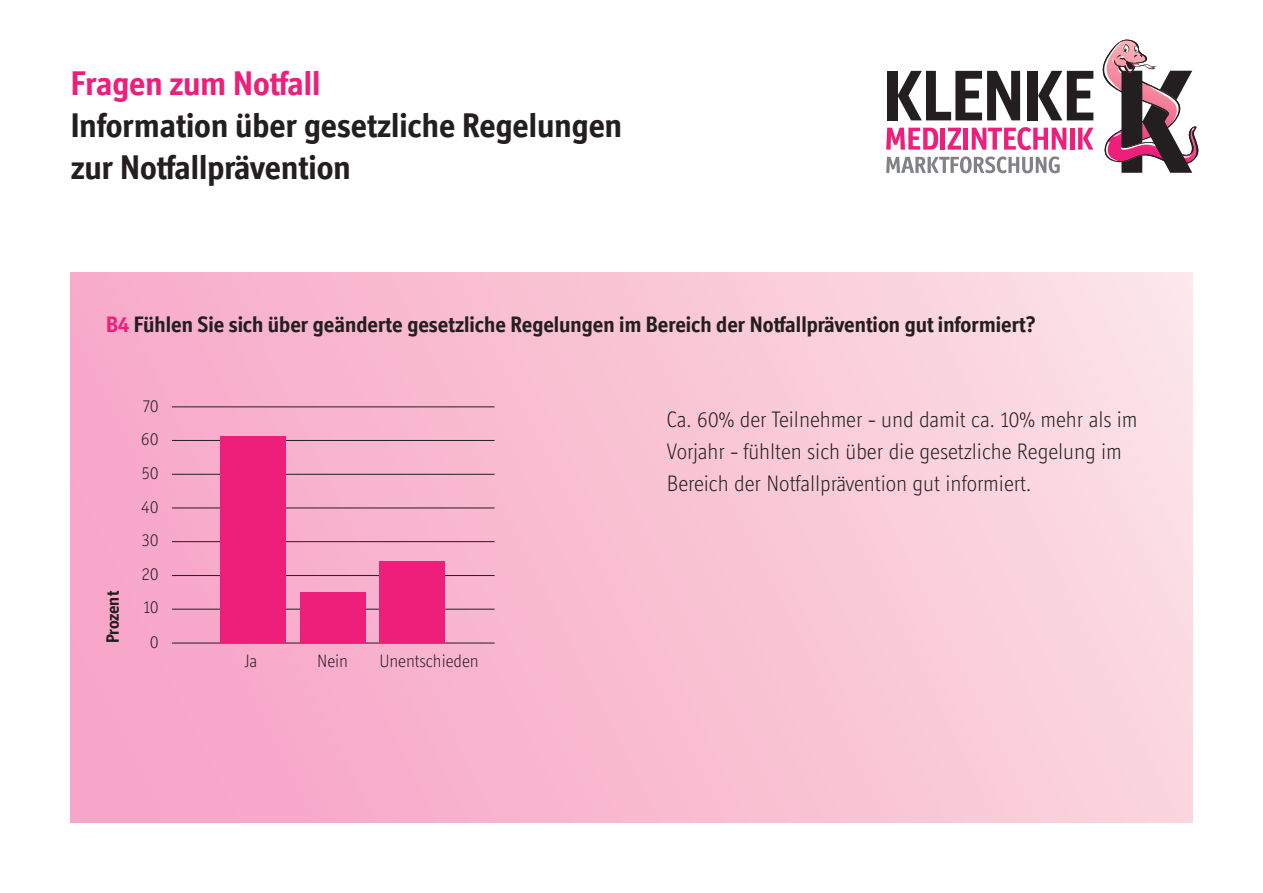
<style>
.page{position:relative;width:1263px;height:893px;background:#fff}
.page>*{position:absolute;margin:0;border:0;box-sizing:border-box;transform-origin:0 0}
.t1{font:700 34.5px/42px "Officina Display ITC Std";color:#231f20}
.t2{font:700 34.5px "Officina Display ITC Std";color:#ee1e7b}
.t3{font:300 22.5px/31.8px "Officina Display ITC Std";color:#231f20}
.t4{font:700 22.5px "Officina Display ITC Std";color:#231f20}
.t5{font:300 18px "Officina Display ITC Std";color:#231f20}
.t6{font:700 18px "Officina Display ITC Std";letter-spacing:-.02em;color:#231f20}
.s1{color:#ee1e7b}
</style>
<div class="page">
<svg style="left:886px;top:128px;width:52px;height:22px"></svg>
<div style="left:940px;top:128px;width:5px;height:22px;background:#ee1e7b"></div>
<svg style="left:947px;top:128px;width:14px;height:22px"></svg>
<hr style="left:964px;top:128px;width:4px;height:22px;background:#ee1e7b">
<svg style="left:972px;top:127px;width:94px;height:23px"></svg>
<hr style="left:1070px;top:128px;width:4px;height:22px;background:#ee1e7b">
<svg style="left:1078px;top:128px;width:15px;height:22px"></svg>
<svg style="left:886px;top:156px;width:174px;height:17px"></svg>
<svg style="left:1102px;top:39px;width:97px;height:134px"></svg>
<div style="left:1028px;top:71px;width:10px;height:49px;background:#231f20"></div>
<svg style="left:1038px;top:71px;width:55px;height:49px"></svg>
<div style="left:887px;top:71px;width:10px;height:49px;background:#231f20"></div>
<svg style="left:897px;top:71px;width:123px;height:49px"></svg>
<div style="left:71px;top:272px;width:1121px;height:550px;background:linear-gradient(to right,#f7a4c6,#fbdde1)"></div>
<hr style="left:172px;top:643px;width:323px;height:1px;background:#231f20">
<hr style="left:172px;top:609px;width:323px;height:1px;background:#231f20">
<hr style="left:172px;top:575px;width:323px;height:1px;background:#231f20">
<hr style="left:172px;top:541px;width:323px;height:1px;background:#231f20">
<hr style="left:172px;top:508px;width:323px;height:1px;background:#231f20">
<hr style="left:172px;top:474px;width:323px;height:1px;background:#231f20">
<hr style="left:172px;top:440px;width:323px;height:1px;background:#231f20">
<hr style="left:172px;top:406px;width:323px;height:1px;background:#231f20">
<div style="left:300px;top:592px;width:66px;height:51px;background:#ee1e7b"></div>
<div style="left:220px;top:437px;width:65px;height:206px;background:#ee1e7b"></div>
<div style="left:379px;top:561px;width:66px;height:82px;background:#ee1e7b"></div>
<h1 class="t2" style="left:71px;top:63px;width:251px">Fragen zum Notfall</h1>
<h1 class="t1" style="left:71px;top:104px;width:553px">Information über gesetzliche Regelungen zur Notfallprävention</h1>
<p class="t4" style="left:106px;top:311px;width:931px"><span class="s1">B4</span> Fühlen Sie sich über geänderte gesetzliche Regelungen im Bereich der Notfallprävention gut informiert?</p>
<p class="t6" style="left:102px;top:643px;width:54px;rotate:-90deg">Prozent</p>
<p class="t5" style="left:143px;top:395px;width:18px">70</p>
<p class="t5" style="left:141px;top:428px;width:19px">60</p>
<p class="t5" style="left:142px;top:462px;width:18px">50</p>
<p class="t5" style="left:141px;top:496px;width:19px">40</p>
<p class="t5" style="left:142px;top:529px;width:18px">30</p>
<p class="t5" style="left:142px;top:563px;width:18px">20</p>
<p class="t5" style="left:143px;top:597px;width:17px">10</p>
<p class="t5" style="left:150px;top:631px;width:10px">0</p>
<p class="t5" style="left:244px;top:651px;width:14px">Ja</p>
<p class="t5" style="left:317px;top:651px;width:32px">Nein</p>
<p class="t5" style="left:379px;top:651px;width:101px">Unentschieden</p>
<p class="t3" style="left:667px;top:403px;width:472px">Ca. 60% der Teilnehmer - und damit ca. 10% mehr als im<br>Vorjahr - fühlten sich über die gesetzliche Regelung im<br>Bereich der Notfallprävention gut informiert.</p>
</div>
